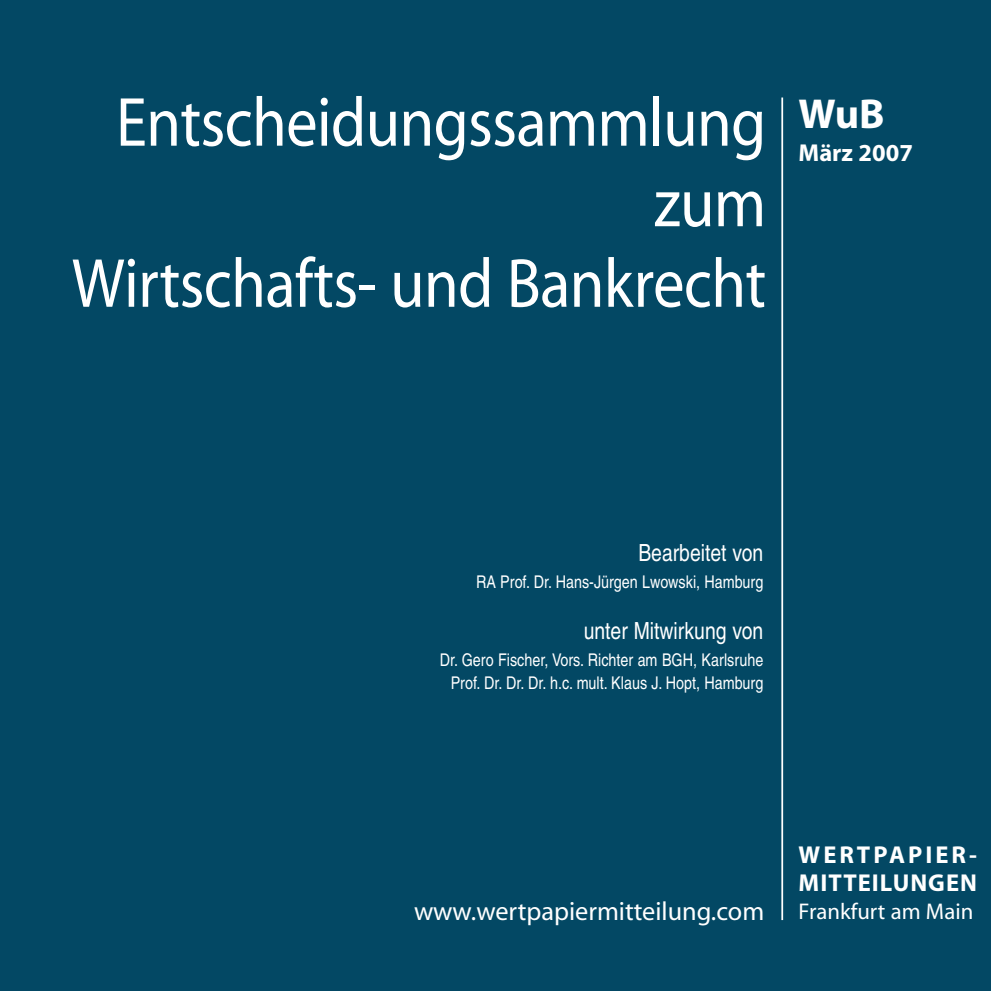
<style>
.page{position:relative;width:991px;height:991px;background:#fff}
.page>*{position:absolute;margin:0;border:0;box-sizing:border-box;transform-origin:0 0}
.t1{font:70px/80.5px "Myriad";letter-spacing:-.01em;color:#fff;text-align:right;scale:.89 1}
.t2{font:700 42px "Myriad";color:#fff}
.t3{font:26.25px "Myriad";color:#fff}
.t4{font:700 24.5px/28px "Myriad";letter-spacing:.04em;color:#fff}
.t5{font:700 24.5px "Myriad";color:#fff}
.t6{font:condensed 23.62px "Helvetica";color:#fff}
.t7{font:22.75px "Myriad";color:#fff}
.t8{font:condensed 17.5px/23.6px "Helvetica";color:#fff;text-align:right}
</style>
<div class="page">
<div style="left:0;top:0;width:990px;height:990px;background:#034864"></div>
<hr style="left:781px;top:97px;width:2px;height:823px;background:#fff">
<h1 class="t1" style="left:72px;top:87px;width:781px">Entscheidungssammlung zum<br>Wirtschafts- und Bankrecht</h1>
<h2 class="t2" style="left:798px;top:98px;width:87px">WuB</h2>
<h3 class="t5" style="left:798px;top:143px;width:116px">März 2007</h3>
<h3 class="t6" style="left:638px;top:544px;width:126px">Bearbeitet von</h3>
<p class="t8" style="left:476px;top:571px;width:289px">RA Prof. Dr. Hans-Jürgen Lwowski, Hamburg</p>
<h3 class="t6" style="left:583px;top:622px;width:181px">unter Mitwirkung von</h3>
<p class="t8" style="left:440px;top:649px;width:325px">Dr. Gero Fischer, Vors. Richter am BGH, Karlsruhe<br>Prof. Dr. Dr. Dr. h.c. mult. Klaus J. Hopt, Hamburg</p>
<h3 class="t3" style="left:414px;top:901px;width:352px">www.wertpapiermitteilung.com</h3>
<h3 class="t4" style="left:798px;top:843px;width:180px">WERTPAPIER-<br>MITTEILUNGEN</h3>
<h3 class="t7" style="left:798px;top:903px;width:176px">Frankfurt am Main</h3>
</div>
